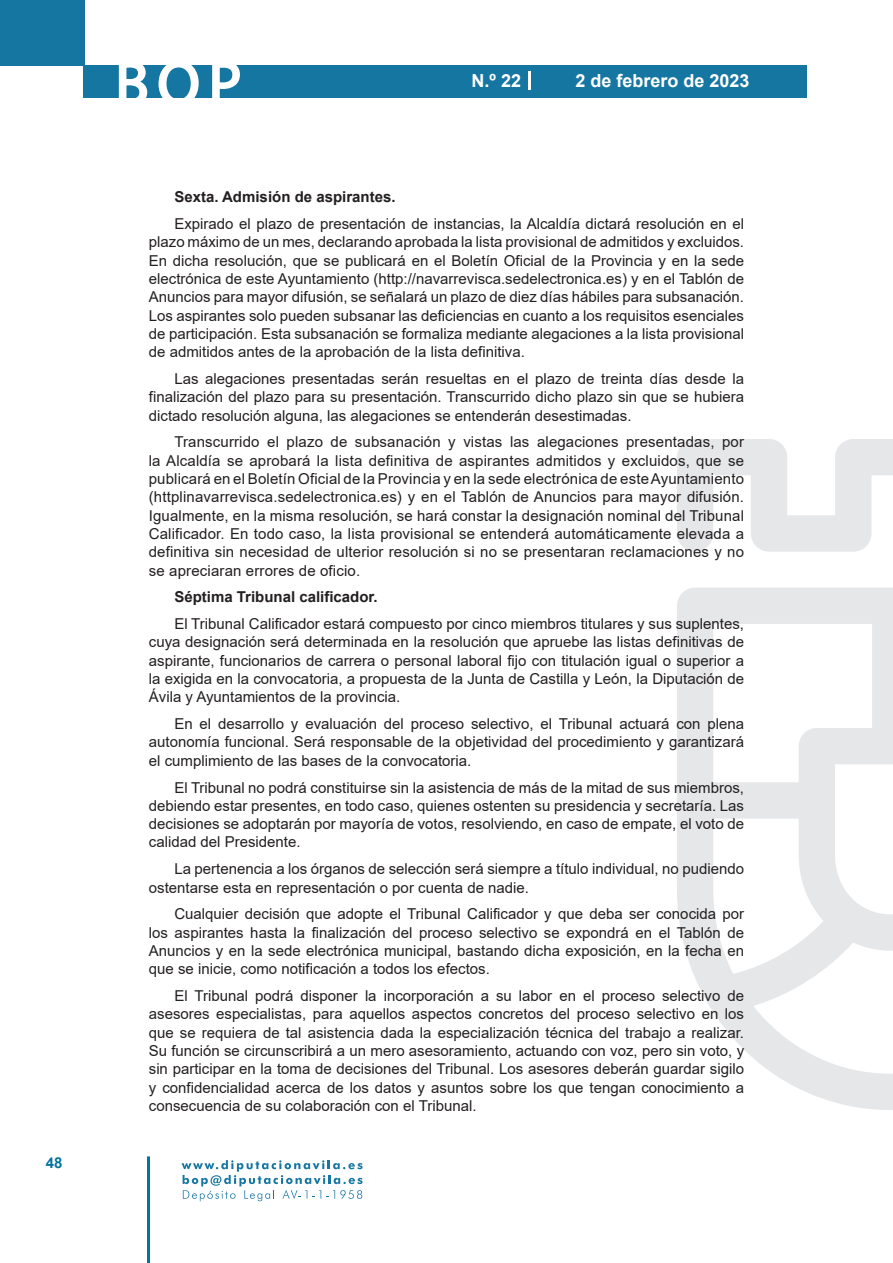
<style>
.page{position:relative;width:893px;height:1263px;background:#fff}
.page>*{position:absolute;margin:0;border:0;box-sizing:border-box;transform-origin:0 0}
.t1{font:500 61.5px "Avant Garde";color:#fff}
.t2{font:700 18px "Arial";color:#fff}
.texto_normal{font:15px/18.3px "Arial";color:#231f20;text-align:justify}
.texto_normal-2{font:700 15px "Arial";color:#231f20}
.t3{font:700 15px "Arial";color:#04739f}
</style>
<div class="page">
<div style="left:0;top:0;width:85px;height:65px;background:#1676a2"></div>
<div style="left:84px;top:65px;width:723px;height:33px;background:#1676a2"></div>
<svg style="left:118px;top:65px;width:30px;height:33px"></svg>
<svg style="left:158px;top:65px;width:41px;height:33px"></svg>
<svg style="left:212px;top:65px;width:28px;height:33px"></svg>
<svg style="left:182px;top:1160px;width:181px;height:41px"></svg>
<hr style="left:147px;top:1156px;width:3px;height:107px;background:#04739f">
<svg style="left:529px;top:71px;width:2px;height:19px"></svg>
<svg style="left:677px;top:439px;width:216px;height:671px"></svg>
<p class="t3" style="left:46px;top:1152px;width:18px">48</p>
<h1 class="t1" style="left:115px;top:46px;width:128px">BOP</h1>
<p class="t2" style="left:472px;top:68px;width:51px">N.º 22</p>
<p class="t2" style="left:575px;top:68px;width:176px">2 de febrero de 2023</p>
<p class="texto_normal-2" style="left:174px;top:186px;width:223px">Sexta. Admisión de aspirantes.</p>
<p class="texto_normal" style="left:149px;top:215px;width:597px;text-indent:26px">Expirado el plazo de presentación de instancias, la Alcaldía dictará resolución en el plazo máximo de un mes, declarando aprobada la lista provisional de admitidos y excluidos.<br>En dicha resolución, que se publicará en el Boletín Oficial de la Provincia y en la sede electrónica de este Ayuntamiento (http://navarrevisca.sedelectronica.es) y en el Tablón de Anuncios para mayor difusión, se señalará un plazo de diez días hábiles para subsanación.<br>Los aspirantes solo pueden subsanar las deficiencias en cuanto a los requisitos esenciales de participación. Esta subsanación se formaliza mediante alegaciones a la lista provisional de admitidos antes de la aprobación de la lista definitiva.</p>
<p class="texto_normal" style="left:149px;top:369px;width:597px;text-indent:26px">Las alegaciones presentadas serán resueltas en el plazo de treinta días desde la finalización del plazo para su presentación. Transcurrido dicho plazo sin que se hubiera dictado resolución alguna, las alegaciones se entenderán desestimadas.</p>
<p class="texto_normal" style="left:149px;top:433px;width:597px;text-indent:26px">Transcurrido el plazo de subsanación y vistas las alegaciones presentadas, por la Alcaldía se aprobará la lista definitiva de aspirantes admitidos y excluidos, que se publicará en el Boletín Oficial de la Provincia y en la sede electrónica de este Ayuntamiento (httplinavarrevisca.sedelectronica.es) y en el Tablón de Anuncios para mayor difusión.<br>Igualmente, en la misma resolución, se hará constar la designación nominal del Tribunal Calificador. En todo caso, la lista provisional se entenderá automáticamente elevada a definitiva sin necesidad de ulterior resolución si no se presentaran reclamaciones y no se apreciaran errores de oficio.</p>
<p class="texto_normal-2" style="left:174px;top:586px;width:205px">Séptima Tribunal calificador.</p>
<p class="texto_normal" style="left:149px;top:615px;width:597px;text-indent:26px">El Tribunal Calificador estará compuesto por cinco miembros titulares y sus suplentes, cuya designación será determinada en la resolución que apruebe las listas definitivas de aspirante, funcionarios de carrera o personal laboral fijo con titulación igual o superior a la exigida en la convocatoria, a propuesta de la Junta de Castilla y León, la Diputación de Ávila y Ayuntamientos de la provincia.</p>
<p class="texto_normal" style="left:149px;top:715px;width:597px;text-indent:26px">En el desarrollo y evaluación del proceso selectivo, el Tribunal actuará con plena autonomía funcional. Será responsable de la objetividad del procedimiento y garantizará el cumplimiento de las bases de la convocatoria.</p>
<p class="texto_normal" style="left:149px;top:778px;width:597px;text-indent:26px">El Tribunal no podrá constituirse sin la asistencia de más de la mitad de sus miembros, debiendo estar presentes, en todo caso, quienes ostenten su presidencia y secretaría. Las decisiones se adoptarán por mayoría de votos, resolviendo, en caso de empate, el voto de calidad del Presidente.</p>
<p class="texto_normal" style="left:149px;top:860px;width:597px;text-indent:26px">La pertenencia a los órganos de selección será siempre a título individual, no pudiendo ostentarse esta en representación o por cuenta de nadie.</p>
<p class="texto_normal" style="left:149px;top:905px;width:597px;text-indent:26px">Cualquier decisión que adopte el Tribunal Calificador y que deba ser conocida por los aspirantes hasta la finalización del proceso selectivo se expondrá en el Tablón de Anuncios y en la sede electrónica municipal, bastando dicha exposición, en la fecha en que se inicie, como notificación a todos los efectos.</p>
<p class="texto_normal" style="left:149px;top:986px;width:597px;text-indent:26px">El Tribunal podrá disponer la incorporación a su labor en el proceso selectivo de asesores especialistas, para aquellos aspectos concretos del proceso selectivo en los que se requiera de tal asistencia dada la especialización técnica del trabajo a realizar.<br>Su función se circunscribirá a un mero asesoramiento, actuando con voz, pero sin voto, y sin participar en la toma de decisiones del Tribunal. Los asesores deberán guardar sigilo y confidencialidad acerca de los datos y asuntos sobre los que tengan conocimiento a consecuencia de su colaboración con el Tribunal.</p>
</div>
